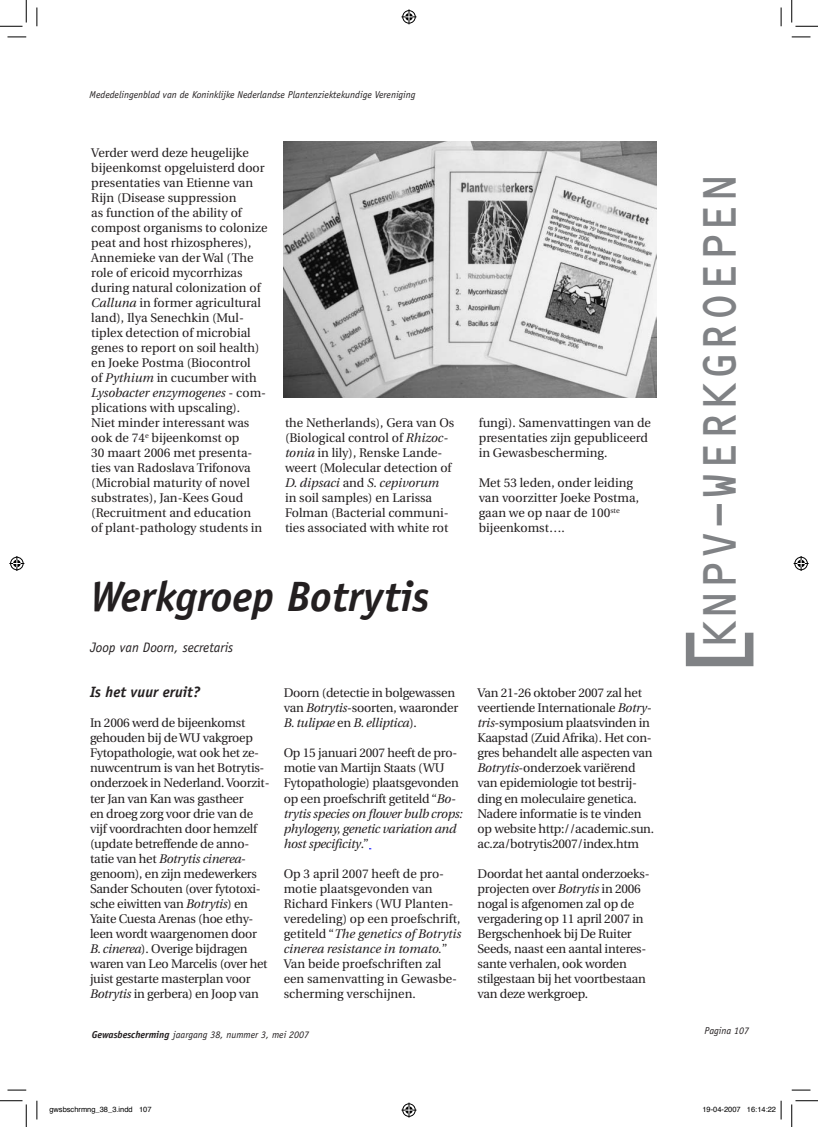
<style>
.page{position:relative;width:818px;height:1127px;background:#fff}
.page>*{position:absolute;margin:0;border:0;box-sizing:border-box;transform-origin:0 0}
.t1{font:91.25px "OCR C Regular";color:#808285}
.t2{font:48px "OCR C Regular";letter-spacing:-.02em;color:#808285;scale:.88 1}
.t3{font:italic 700 42.5px "Officina Sans";color:#231f20}
.t4{font:italic 700 15px "Officina Sans";color:#231f20}
.t5{font:italic 13.75px "Officina Sans";color:#231f20}
.t6{font:12.5px/15px "Utopia";letter-spacing:-.02em;color:#231f20}
.t7{font:12.5px/15px "Utopia";color:#231f20}
.t8{font:italic 10px "Officina Sans";color:#231f20}
.t9{font:7.5px "Helvetica";color:#000}
.s1{font-style:italic}
.s2{font-weight:700}
</style>
<div class="page">
<img style="left:284px;top:142px;width:373px;height:255px">
<svg style="left:8px;top:36px;width:18px;height:2px"></svg>
<svg style="left:792px;top:36px;width:18px;height:2px"></svg>
<svg style="left:8px;top:1089px;width:18px;height:1px"></svg>
<svg style="left:792px;top:1089px;width:18px;height:1px"></svg>
<svg style="left:36px;top:8px;width:2px;height:18px"></svg>
<svg style="left:36px;top:1100px;width:2px;height:19px"></svg>
<svg style="left:780px;top:8px;width:2px;height:18px"></svg>
<svg style="left:0;top:0;width:27px;height:27px"></svg>
<svg style="left:0;top:1100px;width:27px;height:26px"></svg>
<svg style="left:791px;top:0;width:27px;height:27px"></svg>
<svg style="left:791px;top:1100px;width:27px;height:26px"></svg>
<svg style="left:401px;top:9px;width:15px;height:15px"></svg>
<svg style="left:401px;top:1102px;width:15px;height:15px"></svg>
<svg style="left:9px;top:556px;width:15px;height:15px"></svg>
<svg style="left:793px;top:556px;width:15px;height:15px"></svg>
<svg style="left:780px;top:1100px;width:2px;height:19px"></svg>
<p class="t8" style="left:90px;top:88px;width:327px">Mededelingenblad van de Koninklijke Nederlandse Plantenziektekundige Vereniging</p>
<p class="t7" style="left:91px;top:145px;width:178px">Verder werd deze heugelijke bijeenkomst opgeluisterd door presentaties van Etienne van<br>Rijn (Disease suppression<br>as function of the ability of compost organisms to colonize peat and host rhizospheres),<br>Annemieke van der Wal (The role of ericoid mycorrhizas during natural colonization of<br><span class="s1">Calluna</span> in former agricultural land), Ilya Senechkin (Mul&shy;tiplex detection of microbial genes to report on soil health) en Joeke Postma (Biocontrol<br>of <span class="s1">Pythium</span> in cucumber with<br><span class="s1">Lysobacter enzymogenes</span> - com&shy;plications with upscaling).<br>Niet minder interessant was ook de 74<sup>e</sup> bijeenkomst op<br>30 maart 2006 met presenta&shy;ties van Radoslava Trifonova (Microbial maturity of novel substrates), Jan-Kees Goud (Recruitment and education<br>of plant-pathology students in</p>
<p class="t7" style="left:285px;top:415px;width:171px">the Netherlands), Gera van Os (Biological control of <span class="s1">Rhizoc&shy;tonia</span> in lily), Renske Lande&shy;weert (Molecular detection of<br><span class="s1">D. dipsaci</span> and <span class="s1">S. cepivorum<br></span>in soil samples) en Larissa<br>Folman (Bacterial communi&shy;ties associated with white rot</p>
<p class="t7" style="left:479px;top:415px;width:174px">fungi). Samenvattingen van de presentaties zijn gepubliceerd in Gewasbescherming.</p>
<p class="t7" style="left:479px;top:475px;width:162px">Met 53 leden, onder leiding van voorzitter Joeke Postma, gaan we op naar de 100<sup>ste </sup>bijeenkomst….</p>
<h3 class="t3" style="left:90px;top:570px;width:341px">Werkgroep Botrytis</h3>
<p class="t5" style="left:90px;top:639px;width:145px">Joop van Doorn, secretaris</p>
<p class="t4" style="left:90px;top:683px;width:112px">Is het vuur eruit?</p>
<p class="t6" style="left:90px;top:715px;width:181px">In 2006 werd de bijeenkomst gehouden bij de WU vakgroep<br>Fytopathologie, wat ook het ze&shy;nuwcentrum is van het Botrytis&shy;onderzoek in Nederland. Voorzit&shy;ter Jan van Kan was gastheer<br>en droeg zorg voor drie van de vijf voordrachten door hemzelf (update betreffende de anno&shy;tatie van het <span class="s1">Botrytis cinerea&shy;</span>genoom), en zijn medewerkers<br>Sander Schouten (over fytotoxi&shy;sche eiwitten van <span class="s1">Botrytis</span>) en<br>Yaite Cuesta Arenas (hoe ethy&shy;leen wordt waargenomen door<br><span class="s1">B. cinerea</span>). Overige bijdragen waren van Leo Marcelis (over het juist gestarte masterplan voor<br><span class="s1">Botrytis</span> in gerbera) en Joop van</p>
<p class="t6" style="left:284px;top:685px;width:176px">Doorn (detectie in bolgewassen van <span class="s1">Botrytis</span>-soorten, waaronder<br><span class="s1">B. tulipae</span> en <span class="s1">B. elliptica</span>).</p>
<p class="t6" style="left:284px;top:745px;width:180px">Op 15 januari 2007 heeft de pro&shy;motie van Martijn Staats (WU<br>Fytopathologie) plaatsgevonden op een proefschrift getiteld “<span class="s1">Bo&shy;trytis species on flower bulb crops: phylogeny, genetic variation and host specificity</span>.”</p>
<p class="t7" style="left:284px;top:865px;width:179px">Op 3 april 2007 heeft de pro&shy;motie plaatsgevonden van<br>Richard Finkers (WU Planten&shy;veredeling) op een proefschrift, getiteld “<span class="s1">The genetics of Botrytis cinerea resistance in tomato.</span>”<br>Van beide proefschriften zal een samenvatting in Gewasbe&shy;scherming verschijnen.</p>
<p class="t8" style="left:92px;top:1028px;width:219px"><span class="s2">Gewasbescherming</span> jaargang 38, nummer 3, mei 2007</p>
<p class="t6" style="left:477px;top:685px;width:178px">Van 21-26 oktober 2007 zal het veertiende Internationale <span class="s1">Botry&shy;tris</span>-symposium plaatsvinden in<br>Kaapstad (Zuid Afrika). Het con&shy;gres behandelt alle aspecten van<br><span class="s1">Botrytis</span>-onderzoek variërend van epidemiologie tot bestrij&shy;ding en moleculaire genetica.<br>Nadere informatie is te vinden op website http://academic.sun. ac.za/botrytis2007/index.htm</p>
<p class="t6" style="left:477px;top:865px;width:174px">Doordat het aantal onderzoeks&shy;projecten over <span class="s1">Botrytis</span> in 2006 nogal is afgenomen zal op de vergadering op 11 april 2007 in<br>Bergschenhoek bij De Ruiter<br>Seeds, naast een aantal interes&shy;sante verhalen, ook worden stilgestaan bij het voortbestaan van deze werkgroep.</p>
<h2 class="t2" style="left:697px;top:649px;width:543px;rotate:-90deg">KNPV-WERKGROEPEN</h2>
<h1 class="t1" style="left:680px;top:682px;width:67px;rotate:-90deg">[</h1>
<p class="t8" style="left:704px;top:1024px;width:46px">Pagina 107</p>
<p class="t9" style="left:49px;top:1102px;width:104px">gwsbschrmng_38_3.indd 107</p>
<p class="t9" style="left:702px;top:1102px;width:75px">19-04-2007 16:14:22</p>
</div>
